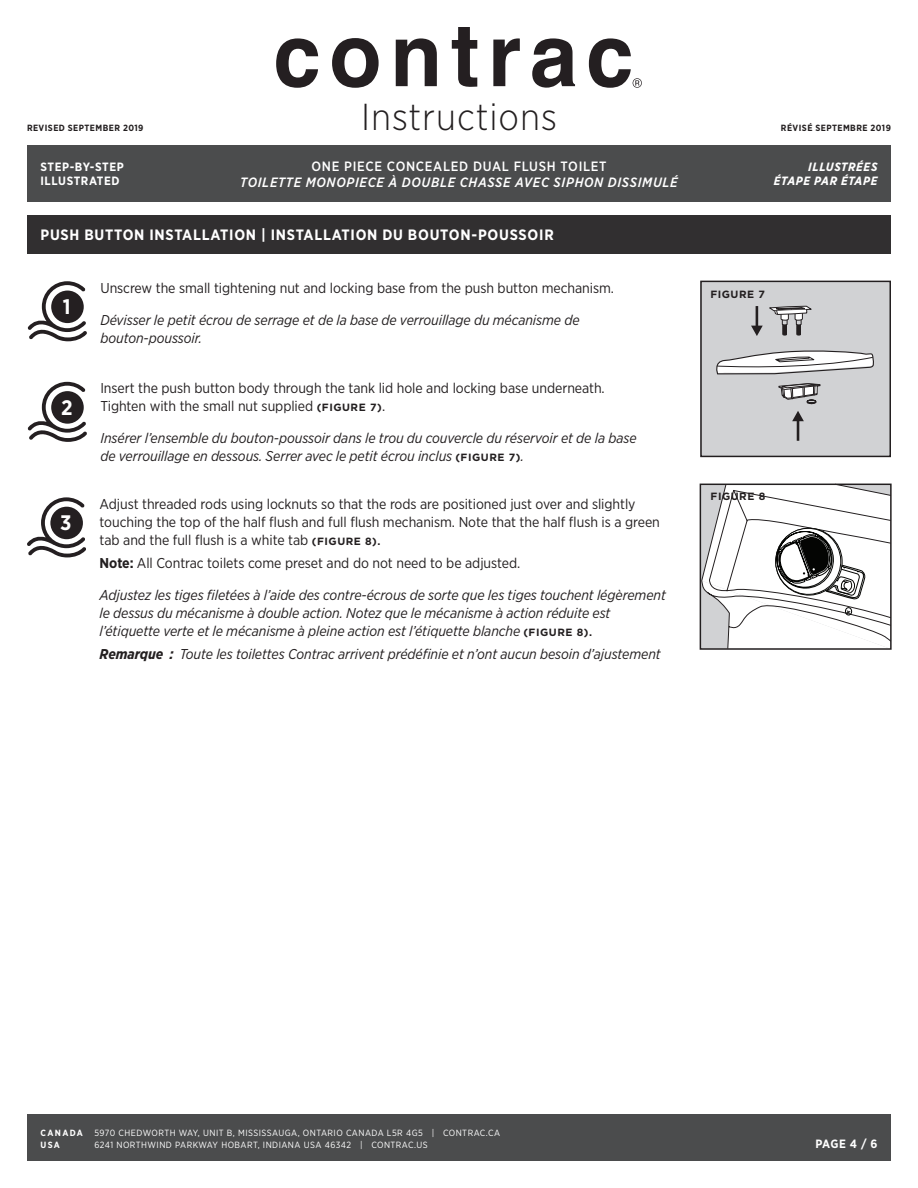
<style>
.page{position:relative;width:918px;height:1188px;background:#fff}
.page>*{position:absolute;margin:0;border:0;box-sizing:border-box;transform-origin:0 0}
.t1{font:300 37.5px "Gotham Narrow";letter-spacing:.025em;color:#231f20}
.t2{font:700 21px "Gotham Narrow";color:#fff}
.body___Header{font:700 15px "Gotham Narrow";letter-spacing:.05em;color:#fff}
.body___Content{font:italic 14.25px/18px "Gotham Narrow";letter-spacing:-.005em;color:#231f20}
.body___Content-2{font:14.25px/18px "Gotham Narrow";letter-spacing:-.005em;color:#231f20}
.body___Disclaimer{font:italic 14.25px "Gotham Narrow";letter-spacing:-.005em;color:#231f20}
.body___Disclaimer-2{font:14.25px "Gotham Narrow";letter-spacing:-.005em;color:#231f20}
.t3{font:italic 500 13.5px "Gotham Narrow";letter-spacing:.05em;color:#fff}
.t4{font:500 13.5px "Gotham Narrow";letter-spacing:.05em;color:#fff}
.t5{font:700 12px/14.4px "Gotham Narrow";letter-spacing:.05em;color:#fff}
.t6{font:italic 700 12px/14.4px "Gotham Narrow";letter-spacing:.05em;color:#fff;text-align:right}
.t7{font:700 10.5px "Gotham";letter-spacing:.05em;color:#231f20}
.t8{font:9px "Gotham Narrow";letter-spacing:.05em;color:#fff}
.t9{font:700 9px "Gotham Narrow";letter-spacing:.05em;color:#231f20}
.t10{font:700 9px "Gotham Narrow";letter-spacing:.15em;color:#fff}
.s1{font-family:"Gotham";font-weight:700;font-size:10.5px}
.s2{font-family:"Gotham";font-weight:700;font-style:normal;font-size:10.5px}
.s3{font-weight:700}
</style>
<div class="page">
<svg style="left:276px;top:38px;width:42px;height:50px"></svg>
<svg style="left:332px;top:38px;width:47px;height:50px"></svg>
<svg style="left:396px;top:38px;width:41px;height:48px"></svg>
<svg style="left:452px;top:27px;width:25px;height:60px"></svg>
<svg style="left:493px;top:38px;width:27px;height:48px"></svg>
<svg style="left:532px;top:38px;width:43px;height:50px"></svg>
<svg style="left:589px;top:38px;width:53px;height:50px"></svg>
<div style="left:27px;top:145px;width:864px;height:57px;background:#4b4c4d"></div>
<div style="left:27px;top:1115px;width:864px;height:46px;background:#4b4c4d"></div>
<div style="left:27px;top:215px;width:864px;height:39px;background:#312f30"></div>
<svg style="left:27px;top:497px;width:59px;height:60px"></svg>
<div style="left:50px;top:507px;width:33px;height:32px;background:#241f21;border-radius:50%"></div>
<svg style="left:28px;top:281px;width:59px;height:60px"></svg>
<div style="left:51px;top:291px;width:33px;height:32px;background:#241f21;border-radius:50%"></div>
<svg style="left:28px;top:382px;width:59px;height:60px"></svg>
<div style="left:51px;top:391px;width:33px;height:33px;background:#241f21;border-radius:50%"></div>
<div style="left:700px;top:281px;width:190px;height:176px;background:#d1d2d4"></div>
<div style="left:700px;top:281px;width:191px;height:176px;border:2px solid #231f20"></div>
<svg style="left:792px;top:411px;width:12px;height:30px"></svg>
<svg style="left:751px;top:306px;width:12px;height:30px"></svg>
<svg style="left:769px;top:306px;width:43px;height:29px"></svg>
<svg style="left:716px;top:350px;width:158px;height:25px"></svg>
<svg style="left:779px;top:383px;width:41px;height:22px"></svg>
<svg style="left:701px;top:484px;width:190px;height:165px"></svg>
<h1 class="t1" style="left:361px;top:94px;width:197px">Instructions</h1>
<p class="t4" style="left:311px;top:157px;width:297px">ONE PIECE CONCEALED DUAL FLUSH TOILET</p>
<p class="t3" style="left:240px;top:173px;width:439px">TOILETTE MONOPIECE À DOUBLE CHASSE AVEC SIPHON DISSIMULÉ</p>
<p class="t9" style="left:27px;top:122px;width:118px">REVISED SEPTEMBER 2019</p>
<p class="t9" style="left:781px;top:122px;width:112px">RÉVISÉ SEPTEMBRE 2019</p>
<p class="t5" style="left:40px;top:159px;width:85px">STEP-BY-STEP<br>ILLUSTRATED</p>
<p class="t6" style="left:774px;top:159px;width:105px">ILLUSTRÉES<br>ÉTAPE PAR ÉTAPE</p>
<p class="body___Header" style="left:40px;top:225px;width:515px">PUSH BUTTON INSTALLATION | INSTALLATION DU BOUTON-POUSSOIR</p>
<p class="t2" style="left:63px;top:293px;width:9px">1</p>
<p class="t2" style="left:61px;top:394px;width:13px">2</p>
<p class="t2" style="left:60px;top:509px;width:13px">3</p>
<p class="body___Content-2" style="left:100px;top:279px;width:515px">Unscrew the small tightening nut and locking base from the push button mechanism.</p>
<p class="body___Content" style="left:100px;top:310px;width:481px">Dévisser le petit écrou de serrage et de la base de verrouillage du mécanisme de bouton-poussoir.</p>
<p class="body___Content-2" style="left:100px;top:379px;width:506px">Insert the push button body through the tank lid hole and locking base underneath.<br>Tighten with the small nut supplied <span class="s1">(FIGURE 7)</span>.</p>
<p class="body___Content" style="left:100px;top:428px;width:538px">Insérer l’ensemble du bouton-poussoir dans le trou du couvercle du réservoir et de la base de verrouillage en dessous. Serrer avec le petit écrou inclus <span class="s2">(FIGURE 7)</span>.</p>
<p class="body___Content-2" style="left:100px;top:494px;width:562px">Adjust threaded rods using locknuts so that the rods are positioned just over and slightly touching the top of the half flush and full flush mechanism. Note that the half flush is a green tab and the full flush is a white tab <span class="s1">(FIGURE 8).</span></p>
<p class="body___Disclaimer-2" style="left:100px;top:554px;width:422px"><span class="s3">Note:</span> All Contrac toilets come preset and do not need to be adjusted.</p>
<p class="body___Content" style="left:100px;top:585px;width:568px">Adjustez les tiges filetées à l’aide des contre-écrous de sorte que les tiges touchent légèrement le dessus du mécanisme à double action. Notez que le mécanisme à action réduite est l’étiquette verte et le mécanisme à pleine action est l’étiquette blanche <span class="s2">(FIGURE 8).</span></p>
<p class="body___Disclaimer" style="left:100px;top:645px;width:563px"><span class="s3">Remarque :</span> Toute les toilettes Contrac arrivent prédéfinie et n’ont aucun besoin d’ajustement</p>
<p class="t7" style="left:710px;top:287px;width:56px">FIGURE 7</p>
<p class="t7" style="left:711px;top:490px;width:56px">FIGURE 8</p>
<p class="t10" style="left:40px;top:1127px;width:44px">CANADA</p>
<p class="t8" style="left:94px;top:1127px;width:407px">5970 CHEDWORTH WAY, UNIT B, MISSISSAUGA, ONTARIO CANADA L5R 4G5 | CONTRAC.CA</p>
<p class="t10" style="left:40px;top:1139px;width:21px">USA</p>
<p class="t8" style="left:94px;top:1139px;width:335px">6241 NORTHWIND PARKWAY HOBART, INDIANA USA 46342 | CONTRAC.US</p>
<p class="t5" style="left:815px;top:1136px;width:64px">PAGE 4 / 6</p>
</div>
